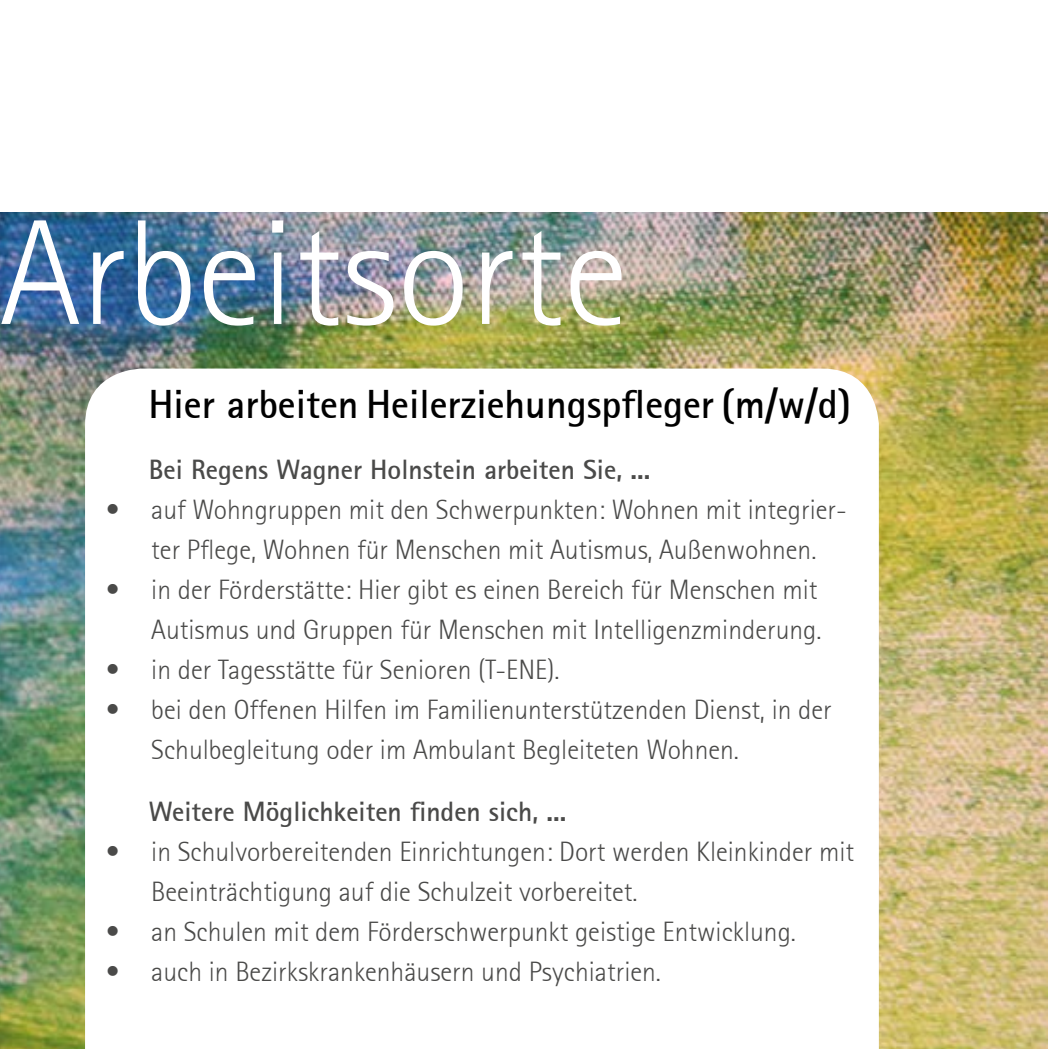
<style>
.page{position:relative;width:1049px;height:1049px;background:#fff}
.page>*{position:absolute;margin:0;border:0;box-sizing:border-box;transform-origin:0 0}
.t1{font:300 150px "Rotis Sans Serif";color:#fff}
.t2{font:700 40px "Rotis Sans Serif";color:#000}
.t3{font:300 27.5px/40px "Rotis Sans Serif";color:#4a4a49}
.t4{font:700 27.5px "Rotis Sans Serif";color:#4a4a49}
.s1{font-style:inherit}
</style>
<div class="page">
<img style="left:0;top:213px;width:1047px;height:836px">
<svg style="left:85px;top:369px;width:794px;height:680px"></svg>
<h1 class="t1" style="left:0;top:187px;width:629px">Arbeitsorte</h1>
<h2 class="t2" style="left:148px;top:379px;width:704px">Hier arbeiten Heilerziehungspfleger (m/w<span class="s1">/d</span>)</h2>
<p class="t4" style="left:149px;top:452px;width:503px">Bei Regens Wagner Holnstein arbeiten Sie, ...</p>
<p class="t3" style="left:106px;top:490px;width:742px;text-align:center">• auf Wohngruppen mit den Schwerpunkten: Wohnen mit integrier&shy;ter Pflege, Wohnen für Menschen mit Autismus, Außenwohnen.</p>
<p class="t3" style="left:106px;top:570px;width:717px;text-align:right">• in der Förderstätte: Hier gibt es einen Bereich für Menschen mit<br>Autismus und Gruppen für Menschen mit Intelligenzminderung.</p>
<p class="t3" style="left:106px;top:650px;width:455px">• in der Tagesstätte für Senioren (T-ENE).</p>
<p class="t3" style="left:151px;top:690px;width:682px;text-indent:-45px">• bei den Offenen Hilfen im Familienunterstützenden Dienst, in der<br>Schulbegleitung oder im Ambulant Begleiteten Wohnen.</p>
<p class="t4" style="left:149px;top:794px;width:419px">Weitere Möglichkeiten finden sich, ...</p>
<p class="t3" style="left:151px;top:831px;width:704px;text-indent:-45px">• in Schulvorbereitenden Einrichtungen: Dort werden Kleinkinder mit<br>Beeinträchtigung auf die Schulzeit vorbereitet.</p>
<p class="t3" style="left:106px;top:911px;width:691px">• an Schulen mit dem Förderschwerpunkt geistige Entwicklung.</p>
<p class="t3" style="left:106px;top:951px;width:556px">• auch in Bezirkskrankenhäusern und Psychiatrien.</p>
</div>
